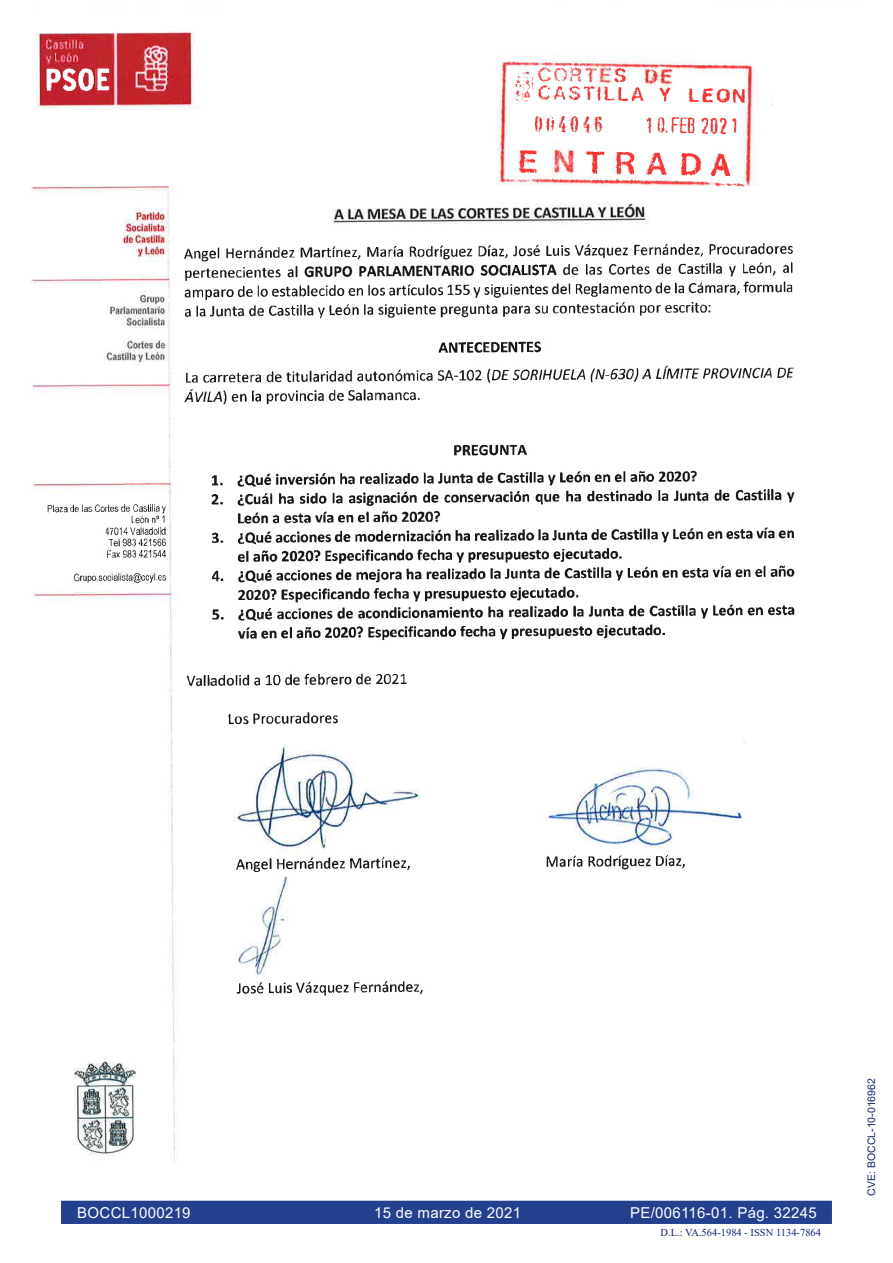
<style>
.page{position:relative;width:893px;height:1263px;background:#fff}
.page>*{position:absolute;margin:0;border:0;box-sizing:border-box;transform-origin:0 0}
.E_CVE{font:15px "Arial";letter-spacing:.02em;color:#fff}
.t1{font:10.5px "Times New Roman";color:#132477}
.t2{font:10.5px "Arial";color:#132477}
</style>
<div class="page">
<div style="left:60px;top:1200px;width:773px;height:25px;background:#25408f"></div>
<div style="left:60px;top:1199px;width:773px;height:26px;border:2px solid #fff"></div>
<img style="left:30px;top:32px;width:803px;height:1168px">
<img style="left:45px;top:40px;width:66px;height:50px">
<img style="left:513px;top:67px;width:232px;height:119px">
<img style="left:518px;top:68px;width:227px;height:107px">
<img style="left:48px;top:244px;width:747px;height:751px">
<p class="E_CVE" style="left:77px;top:1202px;width:115px">BOCCL1000219</p>
<p class="E_CVE" style="left:374px;top:1202px;width:149px">15 de marzo de 2021</p>
<p class="E_CVE" style="left:630px;top:1202px;width:188px">PE/006116-01. Pág. 32245</p>
<p class="t1" style="left:661px;top:1225px;width:162px">D.L.: VA.564-1984 - ISSN 1134-7864</p>
<p class="t2" style="left:864px;top:1195px;width:119px;rotate:-90deg">CVE: BOCCL-10-016962</p>
</div>
